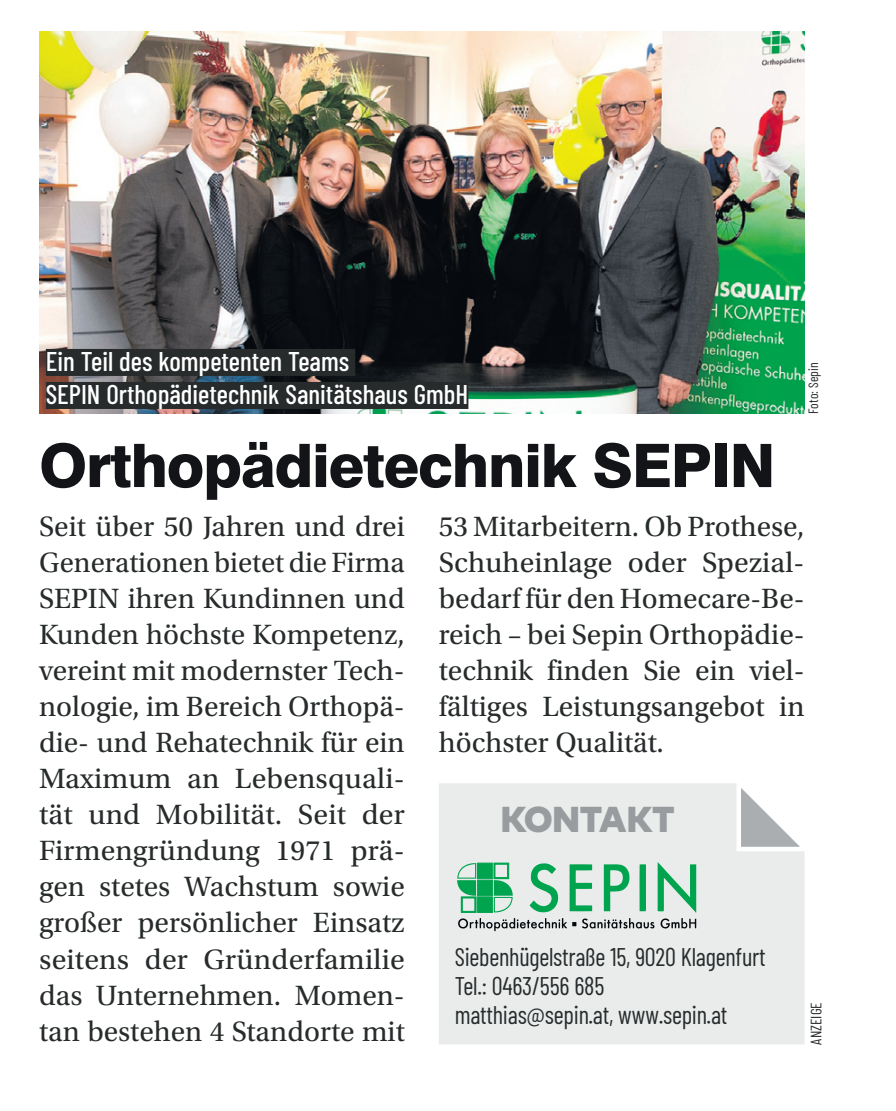
<style>
.page{position:relative;width:896px;height:1111px;background:#fff}
.page>*{position:absolute;margin:0;border:0;box-sizing:border-box;transform-origin:0 0}
.t1{font:800 60px "Swiss 721";letter-spacing:-.02em;color:#121417}
.t2{font:900 36px "Mark Pro";letter-spacing:.005em;color:#989c9f}
.t3{font:29.4px/36px "Utopia Std";color:#272b2b;text-align:justify}
.t4{font:500 27px/33px "Barlow Condensed";color:#fff}
.t5{font:25.5px/28.8px "Barlow Condensed";letter-spacing:-.01em;color:#272b2b;scale:.96 1}
.t6{font:15px "Barlow Condensed";color:#272b2b}
.t7{font:13.5px "Barlow Condensed";color:#272b2b}
</style>
<div class="page">
<img style="left:39px;top:32px;width:765px;height:381px">
<div style="left:46px;top:349px;width:309px;height:27px;background:#272b2b"></div>
<div style="left:46px;top:382px;width:422px;height:27px;background:#272b2b"></div>
<div style="left:439px;top:783px;width:365px;height:261px;background:#eaecec"></div>
<svg style="left:736px;top:783px;width:68px;height:68px"></svg>
<svg style="left:457px;top:862px;width:239px;height:69px;background:#a0ceb7"></svg>
<p class="t4" style="left:46px;top:343px;width:424px">Ein Teil des kompetenten Teams<br>SEPIN Orthopädietechnik Sanitätshaus GmbH</p>
<p class="t7" style="left:803px;top:413px;width:53px;rotate:-90deg">Foto: Sepin</p>
<h1 class="t1" style="left:39px;top:429px;width:738px">Orthopädietechnik SEPIN</h1>
<p class="t3" style="left:39px;top:509px;width:367px">Seit über 50 Jahren und drei Generationen bietet die Firma SEPIN ihren Kundinnen und Kunden höchste Kompetenz, vereint mit modernster Tech&shy;nologie, im Bereich Orthopä&shy;die- und Rehatechnik für ein Maximum an Lebensquali&shy;tät und Mobilität. Seit der Firmengründung 1971 prä&shy;gen stetes Wachstum sowie großer persönlicher Einsatz seitens der Gründerfamilie das Unternehmen. Momen&shy;tan bestehen 4 Standorte mit</p>
<p class="t3" style="left:439px;top:509px;width:367px">53 Mitarbeitern. Ob Prothese, Schuheinlage oder Spezial&shy;bedarf für den Homecare-Be&shy;reich – bei Sepin Orthopädie&shy;technik finden Sie ein viel&shy;fältiges Leistungsangebot in höchster Qualität.</p>
<p class="t2" style="left:501px;top:791px;width:175px">KONTAKT</p>
<p class="t5" style="left:455px;top:940px;width:325px">Siebenhügelstraße 15, 9020 Klagenfurt<br>Tel.: 0463/556 685 matthias@sepin.at, www.sepin.at</p>
<p class="t6" style="left:805px;top:1044px;width:44px;rotate:-90deg">ANZEIGE</p>
</div>
